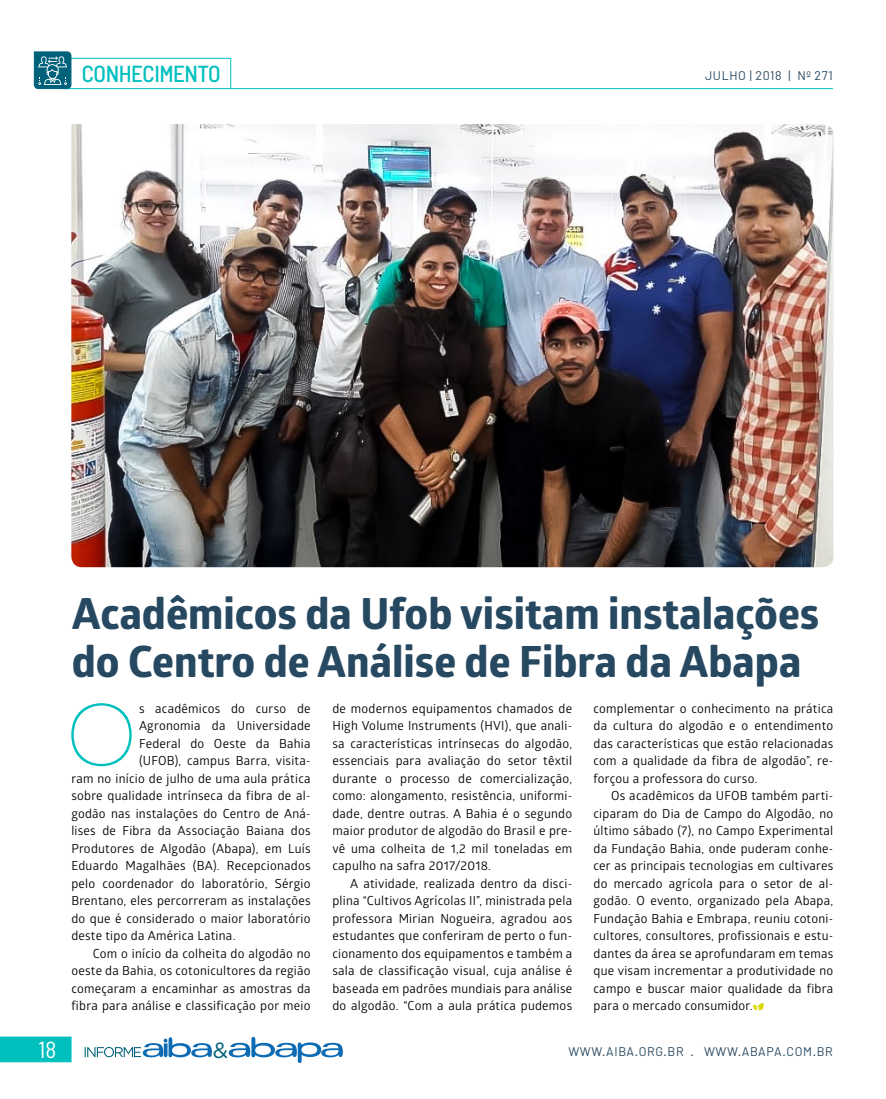
<style>
.page{position:relative;width:886px;height:1099px;background:#fff}
.page>*{position:absolute;margin:0;border:0;box-sizing:border-box;transform-origin:0 0}
.t1{font:200 88.62px "Kyrial Display Pro";color:#00c0be}
.t2{font:700 43.12px/48.1px "Globerx";color:#264861}
.t3{font:500 semi-condensed 23.12px "Barlow";letter-spacing:-.02em;color:#00c0be}
.t4{font:semi-condensed 23.12px "Barlow";color:#fff}
.t5{font:22px "Gotham Rounded";color:#00617a}
.t6{font:12.5px/17.5px "Glober";letter-spacing:.02em;color:#000;text-align:justify}
.t7{font:12.5px "Barlow";letter-spacing:.05em;color:#264861}
</style>
<div class="page">
<svg style="left:0;top:1036px;width:71px;height:26px"></svg>
<hr style="left:231px;top:88px;width:602px;height:1px;background:#00c0be">
<svg style="left:229px;top:1036px;width:114px;height:27px"></svg>
<svg style="left:85px;top:1037px;width:127px;height:21px"></svg>
<div style="left:64px;top:58px;width:167px;height:31px;background:#fff;border:1px solid #00c0be"></div>
<img style="left:71px;top:124px;width:762px;height:443px">
<svg style="left:753px;top:1003px;width:10px;height:7px"></svg>
<svg style="left:34px;top:51px;width:38px;height:38px"></svg>
<h3 class="t3" style="left:82px;top:59px;width:140px">CONHECIMENTO</h3>
<p class="t7" style="left:705px;top:68px;width:129px">JULHO | 2018 | Nº 271</p>
<h2 class="t2" style="left:72px;top:588px;width:749px">Acadêmicos da Ufob visitam instalações do Centro de Análise de Fibra da Abapa</h2>
<h1 class="t1" style="left:66px;top:671px;width:73px">O</h1>
<p class="t6" style="left:139px;top:699px;width:173px">s acadêmicos do curso de</p>
<p class="t6" style="left:593px;top:699px;width:241px">complementar o conhecimento na prática da cultura do algodão e o entendimento das características que estão relacionadas com a qualidade da fibra de algodão”, re&shy;forçou a professora do curso.</p>
<p class="t6" style="left:593px;top:786px;width:241px;text-indent:18px">Os acadêmicos da UFOB também parti&shy;ciparam do Dia de Campo do Algodão, no último sábado (7), no Campo Experimental da Fundação Bahia, onde puderam conhe&shy;cer as principais tecnologias em cultivares do mercado agrícola para o setor de al&shy;godão. O evento, organizado pela Abapa, Fundação Bahia e Embrapa, reuniu cotoni&shy;cultores, consultores, profissionais e estu&shy;dantes da área se aprofundaram em temas que visam incrementar a produtividade no campo e buscar maior qualidade da fibra para o mercado consumidor.</p>
<p class="t6" style="left:332px;top:699px;width:241px">de modernos equipamentos chamados de High Volume Instruments (HVI), que anali&shy;sa características intrínsecas do algodão, essenciais para avaliação do setor têxtil durante o processo de comercialização, como: alongamento, resistência, uniformi&shy;dade, dentre outras. A Bahia é o segundo maior produtor de algodão do Brasil e pre&shy;vê uma colheita de 1,2 mil toneladas em capulho na safra 2017/2018.</p>
<p class="t6" style="left:332px;top:874px;width:241px;text-indent:18px">A atividade, realizada dentro da disci&shy;plina “Cultivos Agrícolas II”, ministrada pela professora Mirian Nogueira, agradou aos estudantes que conferiram de perto o fun&shy;cionamento dos equipamentos e também a sala de classificação visual, cuja análise é baseada em padrões mundiais para análise do algodão. “Com a aula prática pudemos</p>
<p class="t6" style="left:139px;top:716px;width:173px">Agronomia da Universidade</p>
<p class="t6" style="left:139px;top:734px;width:173px">Federal do Oeste da Bahia</p>
<p class="t6" style="left:139px;top:751px;width:173px">(UFOB), campus Barra, visita-</p>
<p class="t6" style="left:71px;top:769px;width:241px">ram no início de julho de uma aula prática</p>
<p class="t6" style="left:71px;top:786px;width:241px">sobre qualidade intrínseca da fibra de al-</p>
<p class="t6" style="left:71px;top:804px;width:241px">godão nas instalações do Centro de Aná-</p>
<p class="t6" style="left:71px;top:821px;width:241px">lises de Fibra da Associação Baiana dos</p>
<p class="t6" style="left:71px;top:839px;width:241px">Produtores de Algodão (Abapa), em Luís</p>
<p class="t6" style="left:71px;top:856px;width:241px">Eduardo Magalhães (BA). Recepcionados</p>
<p class="t6" style="left:71px;top:874px;width:241px">pelo coordenador do laboratório, Sérgio</p>
<p class="t6" style="left:71px;top:891px;width:241px">Brentano, eles percorreram as instalações</p>
<p class="t6" style="left:71px;top:909px;width:241px">do que é considerado o maior laboratório</p>
<p class="t6" style="left:71px;top:926px;width:166px">deste tipo da América Latina.</p>
<p class="t6" style="left:93px;top:944px;width:219px">Com o início da colheita do algodão no</p>
<p class="t6" style="left:71px;top:961px;width:241px">oeste da Bahia, os cotonicultores da região</p>
<p class="t6" style="left:71px;top:979px;width:241px">começaram a encaminhar as amostras da</p>
<p class="t6" style="left:71px;top:996px;width:241px">fibra para análise e classificação por meio</p>
<h3 class="t4" style="left:39px;top:1034px;width:19px">18</h3>
<h3 class="t5" style="left:213px;top:1036px;width:17px">&amp;</h3>
<p class="t7" style="left:568px;top:1043px;width:266px">WWW.AIBA.ORG.BR . WWW.ABAPA.COM.BR</p>
</div>
